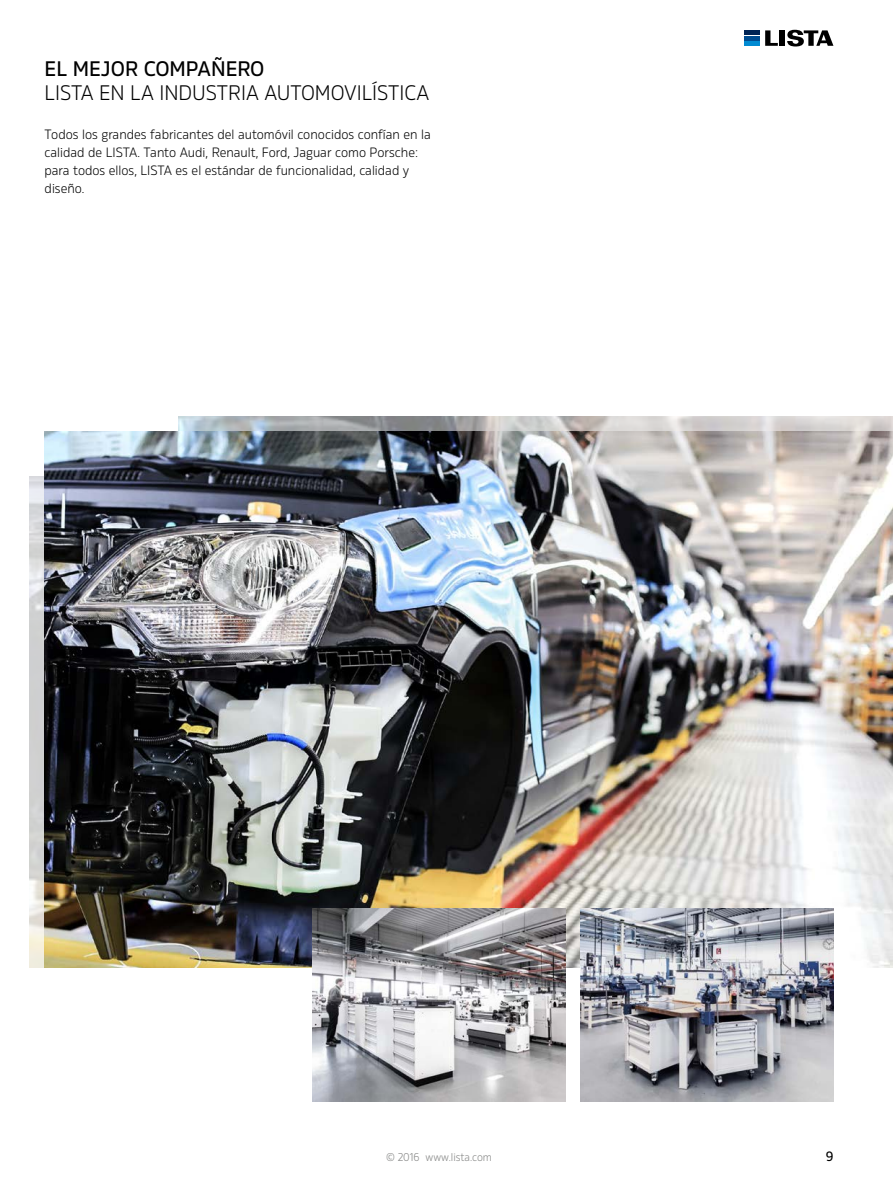
<style>
.page{position:relative;width:893px;height:1191px;background:#fff}
.page>*{position:absolute;margin:0;border:0;box-sizing:border-box;transform-origin:0 0}
.t1{font:300 21px "Rleud";color:#000}
.t2{font:500 21px "Rleud";color:#000}
.t3{font:300 13.5px/18px "Rleud";color:#000}
.t4{font:500 13.5px "Rleud";color:#000}
.t5{font:300 11.25px "Rleud";color:#868786}
</style>
<div class="page">
<div style="left:744px;top:30px;width:15px;height:5px;background:#002455"></div>
<hr style="left:744px;top:36px;width:15px;height:4px;background:#004c90">
<div style="left:744px;top:41px;width:15px;height:5px;background:#008ad2"></div>
<svg style="left:765px;top:30px;width:13px;height:16px"></svg>
<div style="left:779px;top:30px;width:6px;height:16px;background:#000"></div>
<svg style="left:787px;top:30px;width:46px;height:16px"></svg>
<img style="left:179px;top:417px;width:714px;height:15px">
<img style="left:45px;top:432px;width:848px;height:535px">
<img style="left:312px;top:908px;width:253px;height:193px">
<img style="left:580px;top:908px;width:253px;height:193px">
<h1 class="t2" style="left:45px;top:55px;width:221px">EL MEJOR COMPAÑERO</h1>
<h1 class="t1" style="left:45px;top:79px;width:386px">LISTA EN LA INDUSTRIA AUTOMOVILÍSTICA</h1>
<p class="t3" style="left:45px;top:125px;width:388px">Todos los grandes fabricantes del automóvil conocidos confían en la calidad de LISTA. Tanto Audi, Renault, Ford, Jaguar como Porsche: para todos ellos, LISTA es el estándar de funcionalidad, calidad y diseño.</p>
<p class="t5" style="left:386px;top:1150px;width:108px">© 2016 www.lista.com</p>
<p class="t4" style="left:826px;top:1147px;width:9px">9</p>
</div>
